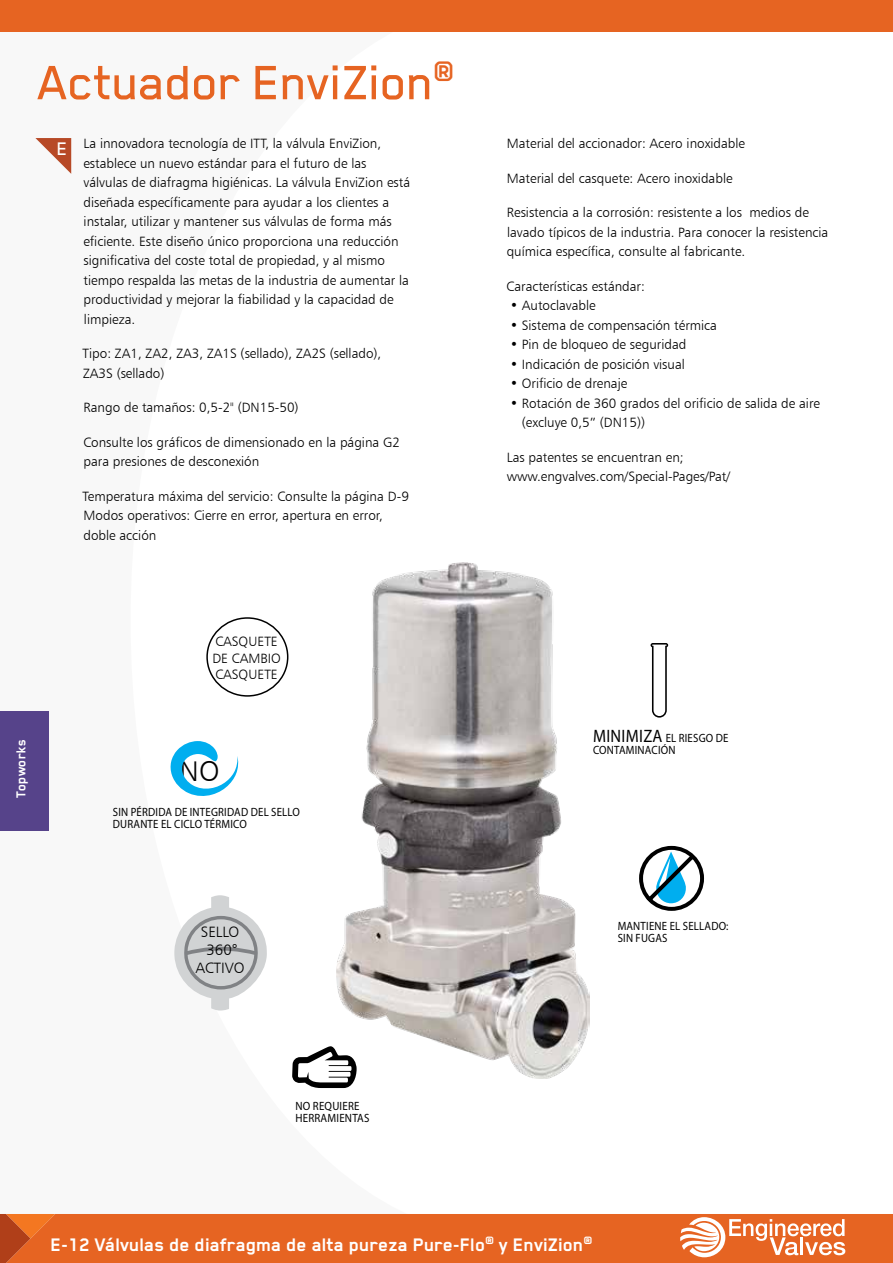
<style>
.page{position:relative;width:893px;height:1263px;background:#fff}
.page>*{position:absolute;margin:0;border:0;box-sizing:border-box;transform-origin:0 0}
.t1{font:500 55.5px "Blender Pro";letter-spacing:-.01em;color:#e66422}
.t2{font:28.5px "Humanist 777 BT Light B";color:#000}
.t3{font:700 21px "Blender Pro";color:#fff}
.t4{font:500 21px "Blender Pro";color:#fff}
.t5{font:15px/18px "Humanist 777 BT Light B";color:#000;text-align:center}
.t6{font:700 15px "Blender Pro";color:#fff}
.t7{font:13.5px/19.5px "Humanist 777 BT Light B";color:#000}
.t8{font:12px/12px "Myriad Pro";letter-spacing:.02em;color:#000;scale:.9 1}
.t9{font:12px/12px "Myriad Pro";letter-spacing:.02em;color:#000;scale:.91 1}
.s1{font-family:"Arial"}
.s2{font-size:18px}
</style>
<div class="page">
<div style="left:0;top:0;width:893px;height:32px;background:#e66422"></div>
<svg style="left:0;top:1214px;width:893px;height:49px;background:#e66b2d"></svg>
<img style="left:336px;top:562px;width:253px;height:516px">
<div style="left:206px;top:617px;width:82px;height:80px;border:2px solid #000;border-radius:50%"></div>
<svg style="left:292px;top:1046px;width:65px;height:42px"></svg>
<svg style="left:651px;top:643px;width:17px;height:75px"></svg>
<svg style="left:639px;top:846px;width:65px;height:65px"></svg>
<svg style="left:171px;top:741px;width:67px;height:55px"></svg>
<svg style="left:174px;top:895px;width:93px;height:115px"></svg>
<svg style="left:35px;top:138px;width:36px;height:36px"></svg>
<div style="left:0;top:711px;width:48px;height:120px;background:#56438a"></div>
<h1 class="t1" style="left:38px;top:53px;width:419px">Actuador EnviZion<sup>®</sup></h1>
<p class="t7" style="left:83px;top:134px;width:328px">La innovadora tecnología de ITT, la válvula EnviZion, establece un nuevo estándar para el futuro de las válvulas de diafragma higiénicas. La válvula EnviZion está diseñada específicamente para ayudar a los clientes a instalar, utilizar y mantener sus válvulas de forma más eficiente. Este diseño único proporciona una reducción significativa del coste total de propiedad, y al mismo tiempo respalda las metas de la industria de aumentar la productividad y mejorar la fiabilidad y la capacidad de limpieza.</p>
<p class="t7" style="left:83px;top:344px;width:300px">Tipo: ZA1, ZA2, ZA3, ZA1S (sellado), ZA2S (sellado),<br>ZA3S (sellado)</p>
<p class="t7" style="left:84px;top:398px;width:217px">Rango de tamaños: 0,5-2" (DN15-50)</p>
<p class="t7" style="left:83px;top:432px;width:318px">Consulte los gráficos de dimensionado en la página G2 para presiones de desconexión</p>
<p class="t7" style="left:83px;top:486px;width:328px">Temperatura máxima del servicio: Consulte la página D-9<br>Modos operativos: Cierre en error, apertura en error, doble acción</p>
<h3 class="t4" style="left:57px;top:138px;width:12px">E</h3>
<p class="t6" style="left:13px;top:798px;width:60px;rotate:-90deg">Topworks</p>
<p class="t7" style="left:212px;top:633px;width:70px;line-height:16.5px">CASQUETE<br>DE CAMBIO<br>CASQUETE</p>
<h2 class="t2" style="left:180px;top:754px;width:41px">NO</h2>
<p class="t8" style="left:113px;top:806px;width:209px">SIN PÉRDIDA DE INTEGRIDAD DEL SELLO<br>DURANTE EL CICLO TÉRMICO</p>
<p class="t5" style="left:195px;top:923px;width:51px">SELLO<br>360<span class="s1">°<br></span>ACTIVO</p>
<p class="t7" style="left:507px;top:134px;width:240px">Material del accionador: Acero inoxidable</p>
<p class="t7" style="left:507px;top:168px;width:227px">Material del casquete: Acero inoxidable</p>
<p class="t7" style="left:507px;top:203px;width:323px">Resistencia a la corrosión: resistente a los medios de lavado típicos de la industria. Para conocer la resistencia química específica, consulte al fabricante.</p>
<p class="t7" style="left:507px;top:276px;width:140px">Características estándar:</p>
<p class="t7" style="left:510px;top:296px;width:87px">• Autoclavable</p>
<p class="t7" style="left:510px;top:315px;width:208px">• Sistema de compensación térmica</p>
<p class="t7" style="left:510px;top:335px;width:178px">• Pin de bloqueo de seguridad</p>
<p class="t7" style="left:510px;top:354px;width:176px">• Indicación de posición visual</p>
<p class="t7" style="left:510px;top:374px;width:119px">• Orificio de drenaje</p>
<p class="t7" style="left:522px;top:393px;width:300px;text-indent:-12px">• Rotación de 360 grados del orificio de salida de aire (excluye 0,5” (DN15))</p>
<p class="t7" style="left:507px;top:447px;width:225px">Las patentes se encuentran en; www.engvalves.com/Special-Pages/Pat/</p>
<p class="t8" style="left:593px;top:732px;width:152px"><span class="s2">MINIMIZA</span> EL RIESGO DE<br>CONTAMINACIÓN</p>
<p class="t8" style="left:618px;top:920px;width:125px">MANTIENE EL SELLADO:<br>SIN FUGAS</p>
<p class="t9" style="left:295px;top:1100px;width:83px">NO REQUIERE<br>HERRAMIENTAS</p>
<h3 class="t3" style="left:51px;top:1233px;width:543px">E-12 Válvulas de diafragma de alta pureza Pure-Flo<sup>®</sup> y EnviZion<sup>®</sup></h3>
</div>
